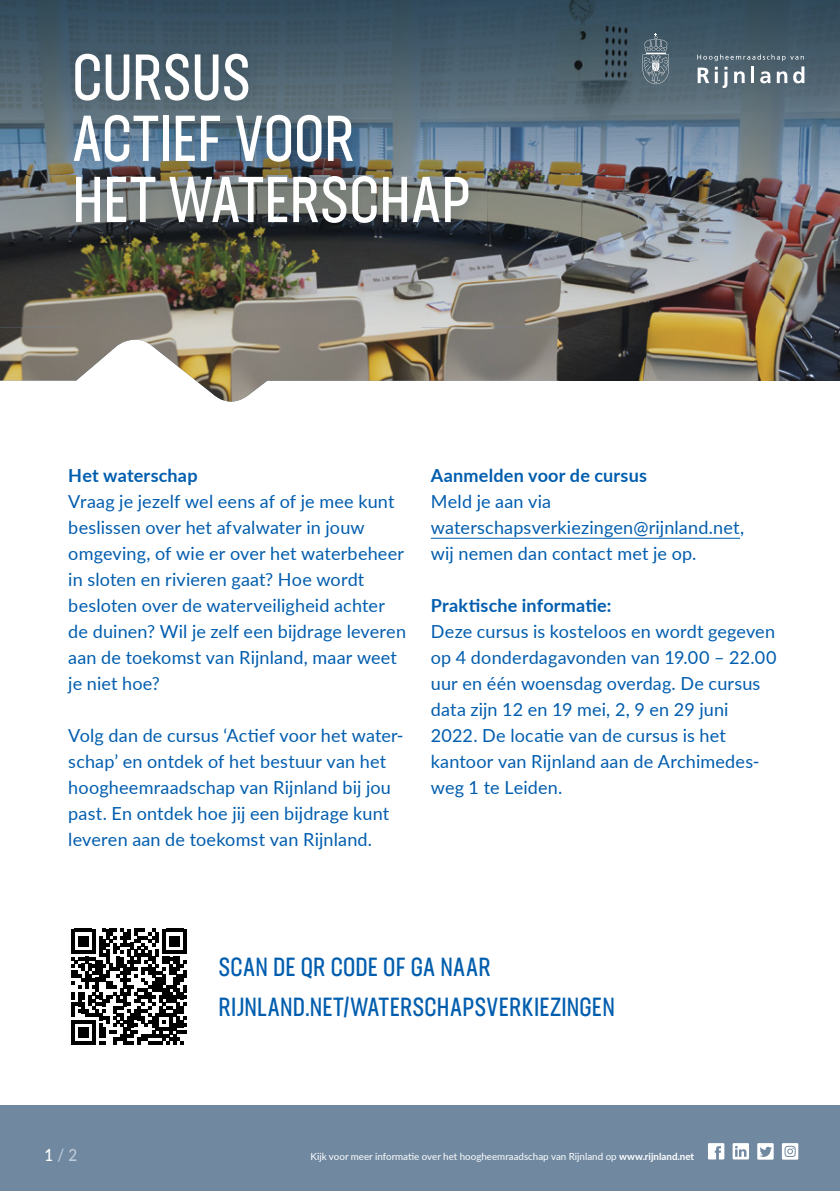
<style>
.page{position:relative;width:840px;height:1191px;background:#fff}
.page>*{position:absolute;margin:0;border:0;box-sizing:border-box;transform-origin:0 0}
.t1{font:64.2px/61.2px "Neusa Next Std Compact";color:#fff}
.t2{font:26px/40px "Neusa Next Std Compact";letter-spacing:.005em;color:#005dae}
.t3{font:18px/26px "Lato";letter-spacing:.01em;color:#005dae}
.t4{font:700 18px "Lato";letter-spacing:.01em;color:#005dae}
.t5{font:500 16.8px "Lato";color:#bfcbd9;scale:.9 1}
.t6{font:9.8px "Lato";color:#fff}
.s1{color:#fff}
.s2{font-weight:700}
</style>
<div class="page">
<img style="left:0;top:327px;width:559px;height:74px">
<img style="left:559px;top:327px;width:280px;height:54px">
<img style="left:0;top:175px;width:70px;height:152px">
<img style="left:420px;top:175px;width:419px;height:152px">
<img style="left:70px;top:242px;width:350px;height:85px">
<img style="left:0;top:0;width:769px;height:58px">
<img style="left:769px;top:0;width:70px;height:175px">
<img style="left:0;top:58px;width:56px;height:117px">
<img style="left:486px;top:58px;width:284px;height:117px">
<img style="left:56px;top:35px;width:430px;height:207px">
<svg style="left:697px;top:54px;width:107px;height:34px;background:#71818b"></svg>
<svg style="left:642px;top:33px;width:26px;height:51px"></svg>
<div style="left:0;top:1105px;width:839px;height:86px;background:#7089a1"></div>
<svg style="left:732px;top:1143px;width:16px;height:16px"></svg>
<svg style="left:708px;top:1143px;width:16px;height:16px"></svg>
<svg style="left:757px;top:1143px;width:16px;height:16px"></svg>
<svg style="left:781px;top:1143px;width:16px;height:16px"></svg>
<hr style="left:430px;top:538px;width:309px;height:1px;background:#005dae">
<svg style="left:71px;top:928px;width:116px;height:116px"></svg>
<h1 class="t1" style="left:72px;top:46px;width:399px">CURSUS<br>ACTIEF VOOR<br>HET WATERSCHAP</h1>
<p class="t4" style="left:68px;top:462px;width:131px">Het waterschap</p>
<p class="t3" style="left:68px;top:488px;width:339px">Vraag je jezelf wel eens af of je mee kunt beslissen over het afvalwater in jouw omgeving, of wie er over het waterbeheer in sloten en rivieren gaat? Hoe wordt besloten over de waterveiligheid achter de duinen? Wil je zelf een bijdrage leveren aan de toekomst van Rijnland, maar weet je niet hoe?</p>
<p class="t3" style="left:68px;top:722px;width:336px">Volg dan de cursus ‘Actief voor het water&shy;schap’ en ontdek of het bestuur van het hoogheemraadschap van Rijnland bij jou past. En ontdek hoe jij een bijdrage kunt leveren aan de toekomst van Rijnland.</p>
<p class="t4" style="left:430px;top:462px;width:217px">Aanmelden voor de cursus</p>
<p class="t3" style="left:430px;top:488px;width:314px">Meld je aan via waterschapsverkiezingen@rijnland.net, wij nemen dan contact met je op.</p>
<p class="t4" style="left:430px;top:592px;width:182px">Praktische informatie:</p>
<p class="t3" style="left:430px;top:618px;width:347px">Deze cursus is kosteloos en wordt gegeven op 4 donderdagavonden van 19.00 – 22.00 uur en één woensdag overdag. De cursus data zijn 12 en 19 mei, 2, 9 en 29 juni 2022. De locatie van de cursus is het kantoor van Rijnland aan de Archimedes&shy;weg 1 te Leiden.</p>
<p class="t5" style="left:44px;top:1142px;width:38px"><span class="s1">1</span> / 2</p>
<h2 class="t2" style="left:218px;top:947px;width:398px">SCAN DE QR CODE OF GA NAAR<br>RIJNLAND.NET/WATERSCHAPSVERKIEZINGEN</h2>
<p class="t6" style="left:310px;top:1149px;width:385px">Kijk voor meer informatie over het hoogheemraadschap van Rijnland op <span class="s2">www.rijnland.net</span></p>
</div>
